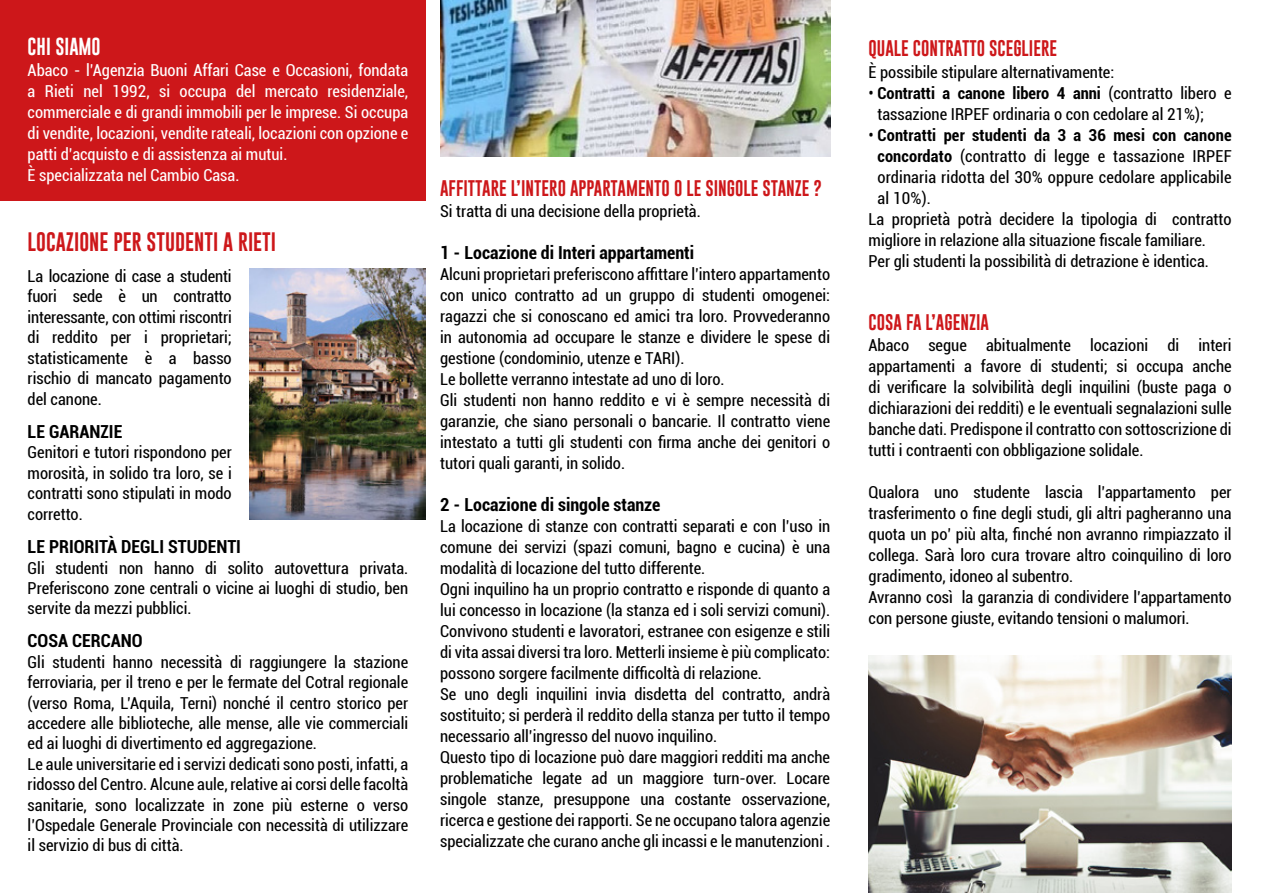
<style>
.page{position:relative;width:1263px;height:893px;background:#fff}
.page>*{position:absolute;margin:0;border:0;box-sizing:border-box;transform-origin:0 0}
.t1{font:19.5px "Gobold";color:#cd171a}
.t2{font:700 condensed 18px "Roboto";color:#000}
.t3{font:18px "Gobold";color:#fff}
.t4{font:condensed 16.5px/21px "Roboto";color:#000}
.t5{font:condensed 16.5px/21px "Roboto";color:#fff}
.t6{font:16.5px "Gobold";color:#cd171a}
.t7{font:700 condensed 16.5px "Roboto";letter-spacing:.01em;color:#000}
.s1{font-weight:700}
.s2{font-weight:400}
</style>
<div class="page">
<div style="left:0;top:0;width:425px;height:201px;background:#cd171a"></div>
<img style="left:440px;top:0;width:391px;height:156px">
<img style="left:868px;top:656px;width:363px;height:237px">
<img style="left:249px;top:269px;width:176px;height:251px">
<p class="t3" style="left:28px;top:34px;width:75px">CHI SIAMO</p>
<p class="t5" style="left:28px;top:59px;width:382px">Abaco - l’Agenzia Buoni Affari Case e Occasioni, fondata a Rieti nel 1992, si occupa del mercato residenziale, commerciale e di grandi immobili per le imprese. Si occupa di vendite, locazioni, vendite rateali, locazioni con opzione e patti d’acquisto e di assistenza ai mutui.<br>È specializzata nel Cambio Casa.</p>
<p class="t1" style="left:28px;top:229px;width:250px">LOCAZIONE PER STUDENTI A RIETI</p>
<p class="t4" style="left:28px;top:265px;width:206px;line-height:20.5px;text-align:justify">La locazione di case a studenti fuori sede è un contratto interessante, con ottimi riscontri di reddito per i proprietari; statisticamente è a basso rischio di mancato pagamento del canone.</p>
<p class="t2" style="left:28px;top:419px;width:96px">LE GARANZIE</p>
<p class="t4" style="left:28px;top:442px;width:206px;line-height:20.5px;text-align:justify">Genitori e tutori rispondono per morosità, in solido tra loro, se i contratti sono stipulati in modo corretto.</p>
<p class="t2" style="left:28px;top:534px;width:215px">LE PRIORITÀ DEGLI STUDENTI</p>
<p class="t4" style="left:28px;top:557px;width:382px;line-height:20.4px;text-align:justify">Gli studenti non hanno di solito autovettura privata.<br>Preferiscono zone centrali o vicine ai luoghi di studio, ben servite da mezzi pubblici.</p>
<p class="t2" style="left:28px;top:628px;width:116px">COSA CERCANO</p>
<p class="t4" style="left:28px;top:651px;width:382px;line-height:20.4px">Gli studenti hanno necessità di raggiungere la stazione ferroviaria, per il treno e per le fermate del Cotral regionale (verso Roma, L’Aquila, Terni) nonché il centro storico per accedere alle biblioteche, alle mense, alle vie commerciali ed ai luoghi di divertimento ed aggregazione.<br>Le aule universitarie ed i servizi dedicati sono posti, infatti, a ridosso del Centro. Alcune aule, relative ai corsi delle facoltà sanitarie, sono localizzate in zone più esterne o verso l’Ospedale Generale Provinciale con necessità di utilizzare il servizio di bus di città.</p>
<p class="t6" style="left:440px;top:177px;width:383px">AFFITTARE L’INTERO APPARTAMENTO O LE SINGOLE STANZE ?</p>
<p class="t4" style="left:440px;top:200px;width:262px">Si tratta di una decisione della proprietà.</p>
<p class="t2" style="left:440px;top:240px;width:256px">1 - Locazione di Interi appartamenti</p>
<p class="t4" style="left:440px;top:263px;width:392px">Alcuni proprietari preferiscono affittare l’intero appartamento con unico contratto ad un gruppo di studenti omogenei: ragazzi che si conoscano ed amici tra loro. Provvederanno in autonomia ad occupare le stanze e dividere le spese di gestione (condominio, utenze e TARI).<br>Le bollette verranno intestate ad uno di loro.<br>Gli studenti non hanno reddito e vi è sempre necessità di garanzie, che siano personali o bancarie. Il contratto viene intestato a tutti gli studenti con firma anche dei genitori o tutori quali garanti, in solido.</p>
<p class="t2" style="left:440px;top:492px;width:222px">2 - Locazione di singole stanze</p>
<p class="t4" style="left:440px;top:515px;width:392px">La locazione di stanze con contratti separati e con l’uso in comune dei servizi (spazi comuni, bagno e cucina) è una modalità di locazione del tutto differente.<br>Ogni inquilino ha un proprio contratto e risponde di quanto a lui concesso in locazione (la stanza ed i soli servizi comuni).<br>Convivono studenti e lavoratori, estranee con esigenze e stili di vita assai diversi tra loro. Metterli insieme è più complicato: possono sorgere facilmente difficoltà di relazione.<br>Se uno degli inquilini invia disdetta del contratto, andrà sostituito; si perderà il reddito della stanza per tutto il tempo necessario all’ingresso del nuovo inquilino.<br>Questo tipo di locazione può dare maggiori redditi ma anche problematiche legate ad un maggiore turn-over. Locare singole stanze, presuppone una costante osservazione, ricerca e gestione dei rapporti. Se ne occupano talora agenzie specializzate che curano anche gli incassi e le manutenzioni .</p>
<p class="t6" style="left:868px;top:38px;width:190px">QUALE CONTRATTO SCEGLIERE</p>
<p class="t4" style="left:868px;top:61px;width:247px">È possibile stipulare alternativamente:</p>
<p class="t4" style="left:877px;top:82px;width:356px;text-indent:-9px">• <span class="s1">Contratti a canone libero 4 anni</span> (contratto libero e tassazione IRPEF ordinaria o con cedolare al 21%);</p>
<p class="t7" style="left:868px;top:123px;width:364px"><span class="s2">•</span> Contratti per studenti da 3 a 36 mesi con canone</p>
<p class="t4" style="left:877px;top:145px;width:356px"><span class="s1">concordato</span> (contratto di legge e tassazione IRPEF</p>
<p class="t4" style="left:877px;top:166px;width:356px">ordinaria ridotta del 30% oppure cedolare applicabile</p>
<p class="t4" style="left:877px;top:187px;width:55px">al 10%).</p>
<p class="t4" style="left:868px;top:208px;width:365px">La proprietà potrà decidere la tipologia di contratto</p>
<p class="t4" style="left:868px;top:229px;width:339px">migliore in relazione alla situazione fiscale familiare.</p>
<p class="t4" style="left:868px;top:250px;width:342px">Per gli studenti la possibilità di detrazione è identica.</p>
<p class="t6" style="left:868px;top:311px;width:122px">COSA FA L’AGENZIA</p>
<p class="t4" style="left:868px;top:334px;width:365px;text-align:justify">Abaco segue abitualmente locazioni di interi appartamenti a favore di studenti; si occupa anche di verificare la solvibilità degli inquilini (buste paga o dichiarazioni dei redditi) e le eventuali segnalazioni sulle banche dati. Predispone il contratto con sottoscrizione di tutti i contraenti con obbligazione solidale.</p>
<p class="t4" style="left:868px;top:481px;width:365px">Qualora uno studente lascia l’appartamento per trasferimento o fine degli studi, gli altri pagheranno una quota un po’ più alta, finché non avranno rimpiazzato il collega. Sarà loro cura trovare altro coinquilino di loro gradimento, idoneo al subentro.<br>Avranno così la garanzia di condividere l’appartamento con persone giuste, evitando tensioni o malumori.</p>
</div>
